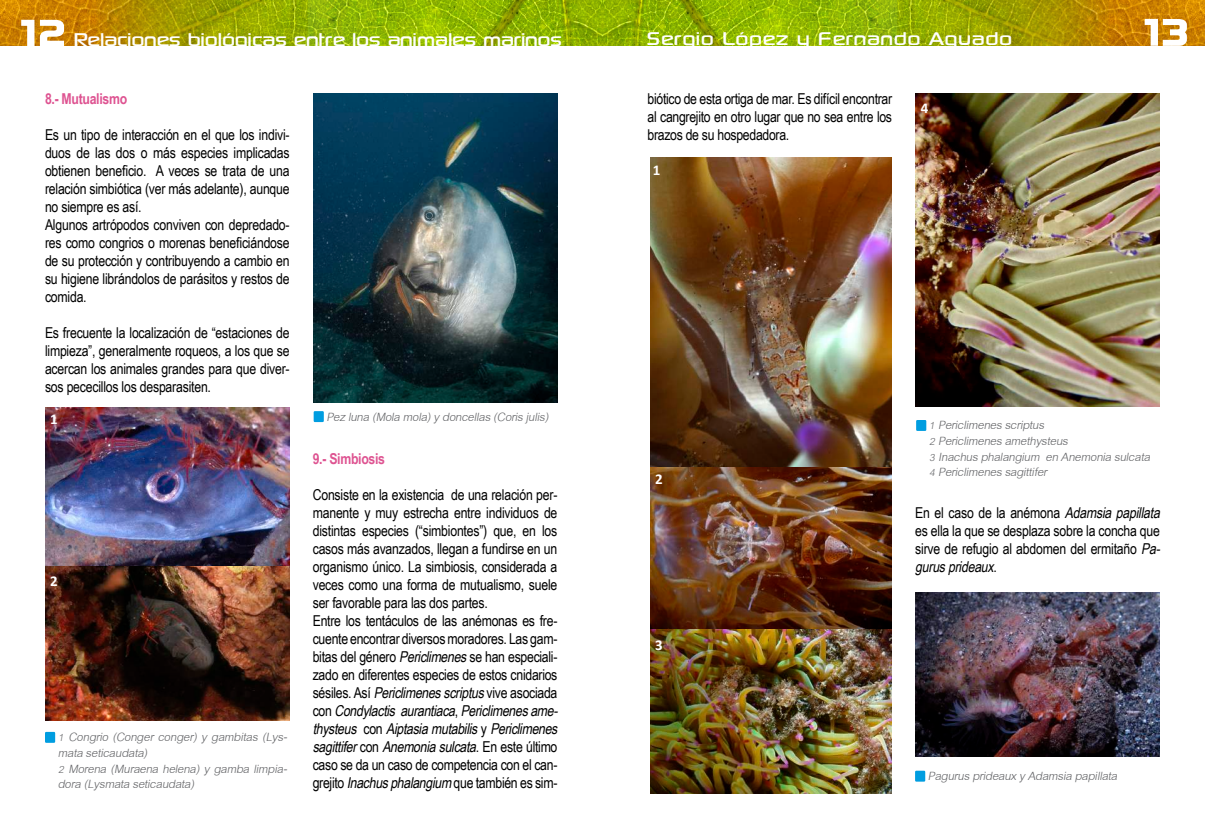
<style>
.page{position:relative;width:1205px;height:840px;background:#fff}
.page>*{position:absolute;margin:0;border:0;box-sizing:border-box;transform-origin:0 0}
.t1{font:50px "Sony Sketch EF";color:#fff}
.t2{font:26.25px "Sony Sketch EF";letter-spacing:-.03em;color:#fff}
.t3{font:26.25px "Sony Sketch EF";color:#fff}
.t4{font:italic 17.5px/15.6px "Cordia New";color:#636467}
.t5{font:15px/18px "Arial Narrow";letter-spacing:-.015em;color:#000}
.t6{font:700 15px "Arial Narrow";letter-spacing:-.02em;color:#de5391}
.t7{font:700 15px "Calibri";color:#fff}
.s1{font-style:italic}
</style>
<div class="page">
<img style="left:0;top:0;width:97px;height:45px">
<img style="left:97px;top:0;width:801px;height:45px">
<img style="left:898px;top:0;width:307px;height:45px">
<svg style="left:20px;top:19px;width:46px;height:27px"></svg>
<svg style="left:1143px;top:17px;width:45px;height:29px"></svg>
<img style="left:45px;top:407px;width:245px;height:159px">
<img style="left:45px;top:566px;width:245px;height:155px">
<img style="left:313px;top:93px;width:244px;height:309px">
<div style="left:45px;top:732px;width:10px;height:11px;background:#009de0"></div>
<div style="left:314px;top:411px;width:10px;height:11px;background:#009de0"></div>
<img style="left:650px;top:158px;width:242px;height:309px">
<img style="left:650px;top:467px;width:242px;height:326px">
<img style="left:915px;top:93px;width:245px;height:314px">
<img style="left:915px;top:592px;width:245px;height:164px">
<div style="left:916px;top:420px;width:10px;height:11px;background:#009de0"></div>
<div style="left:915px;top:770px;width:10px;height:11px;background:#009de0"></div>
<h1 class="t1" style="left:17px;top:5px;width:51px">12</h1>
<h1 class="t1" style="left:1141px;top:4px;width:50px">13</h1>
<h2 class="t2" style="left:74px;top:25px;width:490px">Relaciones biológicas entre los animales marinos</h2>
<h2 class="t3" style="left:647px;top:24px;width:367px">Sergio López y Fernando Aguado</h2>
<p class="t6" style="left:45px;top:87px;width:84px">8.- Mutualismo</p>
<p class="t5" style="left:45px;top:125px;width:246px">Es un tipo de interacción en el que los indivi&shy;duos de las dos o más especies implicadas obtienen beneficio. A veces se trata de una relación simbiótica (ver más adelante), aunque no siempre es así.<br>Algunos artrópodos conviven con depredado&shy;res como congrios o morenas beneficiándose de su protección y contribuyendo a cambio en su higiene librándolos de parásitos y restos de comida.</p>
<p class="t5" style="left:45px;top:323px;width:246px;text-align:justify">Es frecuente la localización de “estaciones de limpieza”, generalmente roqueos, a los que se acercan los animales grandes para que diver&shy;sos pececillos los desparasiten.</p>
<p class="t7" style="left:50px;top:409px;width:9px">1</p>
<p class="t7" style="left:50px;top:571px;width:9px">2</p>
<p class="t4" style="left:58px;top:730px;width:235px">1Congrio(Congerconger)ygambitas(Lys&shy;mataseticaudata)<br>2Morena(Muraenahelena)ygambalimpia&shy;dora(Lysmataseticaudata)</p>
<p class="t4" style="left:326px;top:409px;width:228px">Pezluna(Molamola)ydoncellas(Corisjulis)</p>
<p class="t6" style="left:313px;top:447px;width:74px">9.- Simbiosis</p>
<p class="t5" style="left:313px;top:485px;width:250px">Consiste en la existencia de una relación per&shy;manente y muy estrecha entre individuos de distintas especies (“simbiontes”) que, en los casos más avanzados, llegan a fundirse en un organismo único. La simbiosis, considerada a veces como una forma de mutualismo, suele ser favorable para las dos partes.<br>Entre los tentáculos de las anémonas es fre&shy;cuente encontrar diversos moradores. Las gam&shy;bitas del género <span class="s1">Periclimenes</span>se han especiali&shy;zado en diferentes especies de estos cnidarios sésiles. Así <span class="s1">Periclimenesscriptus</span>vive asociada c o n <span class="s1">Condylactis aurantiaca</span>, <span class="s1">Periclimenesame&shy;thysteus</span> c o n <span class="s1">Aiptasiamutabilis</span>y <span class="s1">Periclimenes sagittifer</span>c o n <span class="s1">Anemoniasulcata</span>. E n e s t e ú l t i m o caso se da un caso de competencia con el can&shy;grejito <span class="s1">Inachusphalangium</span> que también es sim-</p>
<p class="t5" style="left:647px;top:89px;width:246px;text-align:justify">biótico de esta ortiga de mar. Es difícil encontrar al cangrejito en otro lugar que no sea entre los brazos de su hospedadora.</p>
<p class="t7" style="left:653px;top:161px;width:9px">1</p>
<p class="t7" style="left:921px;top:99px;width:9px">4</p>
<p class="t7" style="left:655px;top:469px;width:9px">2</p>
<p class="t7" style="left:655px;top:635px;width:9px">3</p>
<p class="t4" style="left:929px;top:418px;width:227px">1Periclimenesscriptus<br>2Periclimenesamethysteus<br>3Inachusphalangium enAnemoniasulcata<br>4Periclimenessagittifer</p>
<p class="t5" style="left:915px;top:503px;width:250px">E n e l c a s o d e l a a n é m o n a <span class="s1">Adamsiapapillata </span>es ella la que se desplaza sobre la concha que sirve de refugio al abdomen del ermitaño <span class="s1">Pa&shy;gurusprideaux</span>.</p>
<p class="t4" style="left:928px;top:769px;width:195px">PagurusprideauxyAdamsiapapillata</p>
</div>
